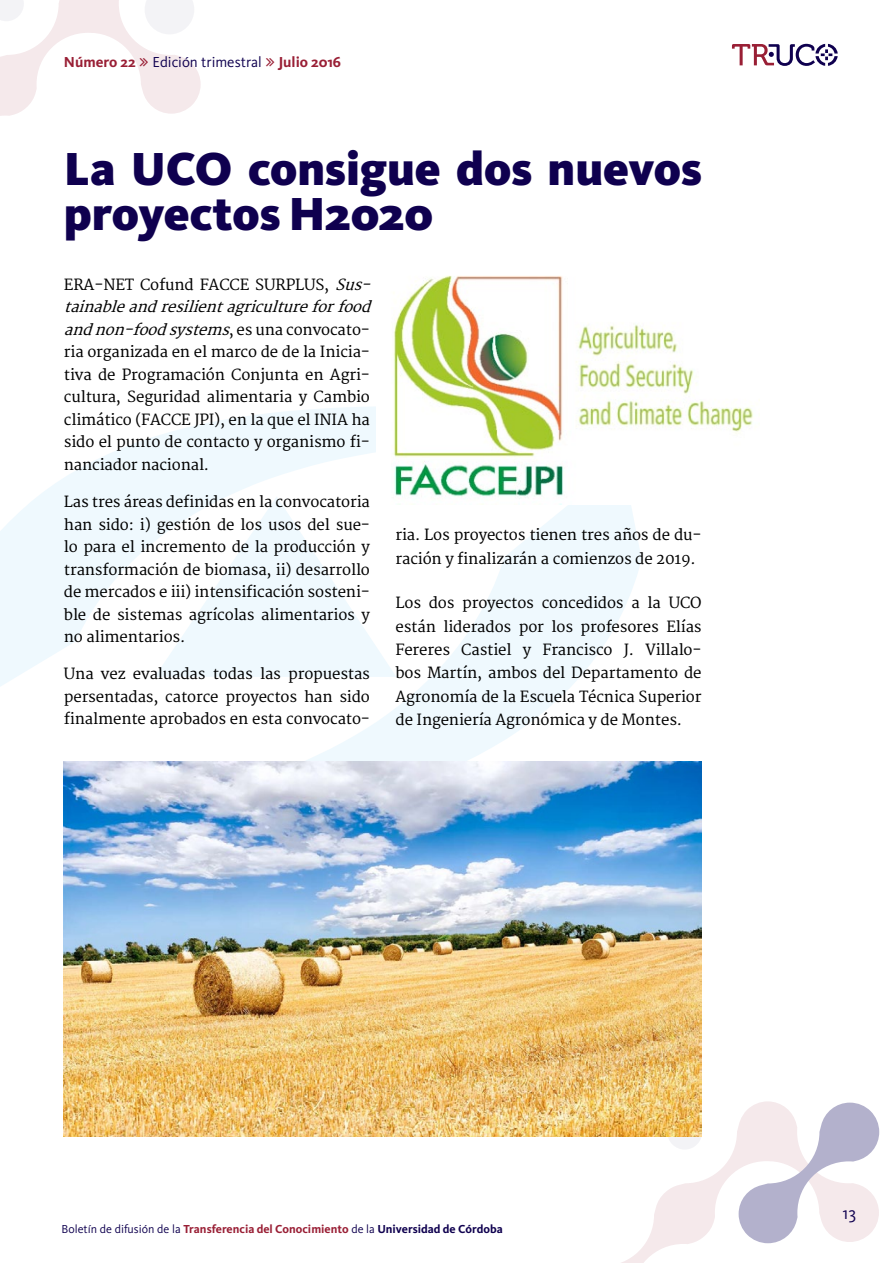
<style>
.page{position:relative;width:893px;height:1263px;background:#fff}
.page>*{position:absolute;margin:0;border:0;box-sizing:border-box;transform-origin:0 0}
.t1{font:900 48px/45px "Kievit OT";color:#0f004f}
.t2{font:18px "Kievit OT";color:#0f004f}
.t3{font:15px/22.5px "Merriweather";letter-spacing:-.01em;color:#000;text-align:justify}
.t4{font:700 15px "Kievit OT";color:#991f35}
.t5{font:700 12px "Kievit OT";color:#991f35}
.s1{font-weight:400;color:#0f004f}
.s2{font-style:italic}
.s3{color:#0f004f}
</style>
<div class="page">
<svg style="left:0;top:407px;width:642px;height:419px"></svg>
<svg style="left:573px;top:1101px;width:198px;height:162px"></svg>
<svg style="left:739px;top:1102px;width:140px;height:141px"></svg>
<svg style="left:732px;top:44px;width:106px;height:22px"></svg>
<img style="left:376px;top:275px;width:377px;height:230px">
<img style="left:64px;top:761px;width:638px;height:375px">
<svg style="left:0;top:0;width:201px;height:116px"></svg>
<p class="t4" style="left:64px;top:53px;width:279px">Número 22 <span class="s1">Edición trimestral</span> Julio 2016</p>
<h1 class="t1" style="left:64px;top:146px;width:639px">La UCO consigue dos nuevos proyectos H2020</h1>
<p class="t3" style="left:64px;top:274px;width:313px;text-align:left">ERA-NET Cofund FACCE SURPLUS, <span class="s2">Sus&shy;tainableandresilientagricultureforfood andnon-foodsystems</span>, e s u n a c o n v o c a t o - ria organizada en el marco de de la Inicia&shy;tiva de Programación Conjunta en Agri&shy;cultura, Seguridad alimentaria y Cambio climático (FACCE JPI), en la que el INIA ha sido el punto de contacto y organismo fi&shy;nanciador nacional.</p>
<p class="t3" style="left:64px;top:491px;width:308px">Las tres áreas definidas en la convocatoria han sido: i) gestión de los usos del sue&shy;lo para el incremento de la producción y transformación de biomasa, ii) desarrollo de mercados e iii) intensificación sosteni&shy;ble de sistemas agrícolas alimentarios y no alimentarios.</p>
<p class="t3" style="left:64px;top:663px;width:308px">Una vez evaluadas todas las propuestas persentadas, catorce proyectos han sido finalmente aprobados en esta convocato-</p>
<p class="t3" style="left:395px;top:524px;width:308px;line-height:23.4px">ria. Los proyectos tienen tres años de du&shy;ración y finalizarán a comienzos de 2019.</p>
<p class="t3" style="left:395px;top:592px;width:308px;line-height:23.4px">Los dos proyectos concedidos a la UCO están liderados por los profesores Elías Fereres Castiel y Francisco J. Villalo&shy;bos Martín, ambos del Departamento de Agronomía de la Escuela Técnica Superior de Ingeniería Agronómica y de Montes.</p>
<p class="t5" style="left:62px;top:1222px;width:443px"><span class="s1">Boletín de difusión de la</span> Transferencia del Conocimiento <span class="s1">de la</span> <span class="s3">Universidad de Córdoba</span></p>
<p class="t2" style="left:843px;top:1202px;width:15px">13</p>
</div>
